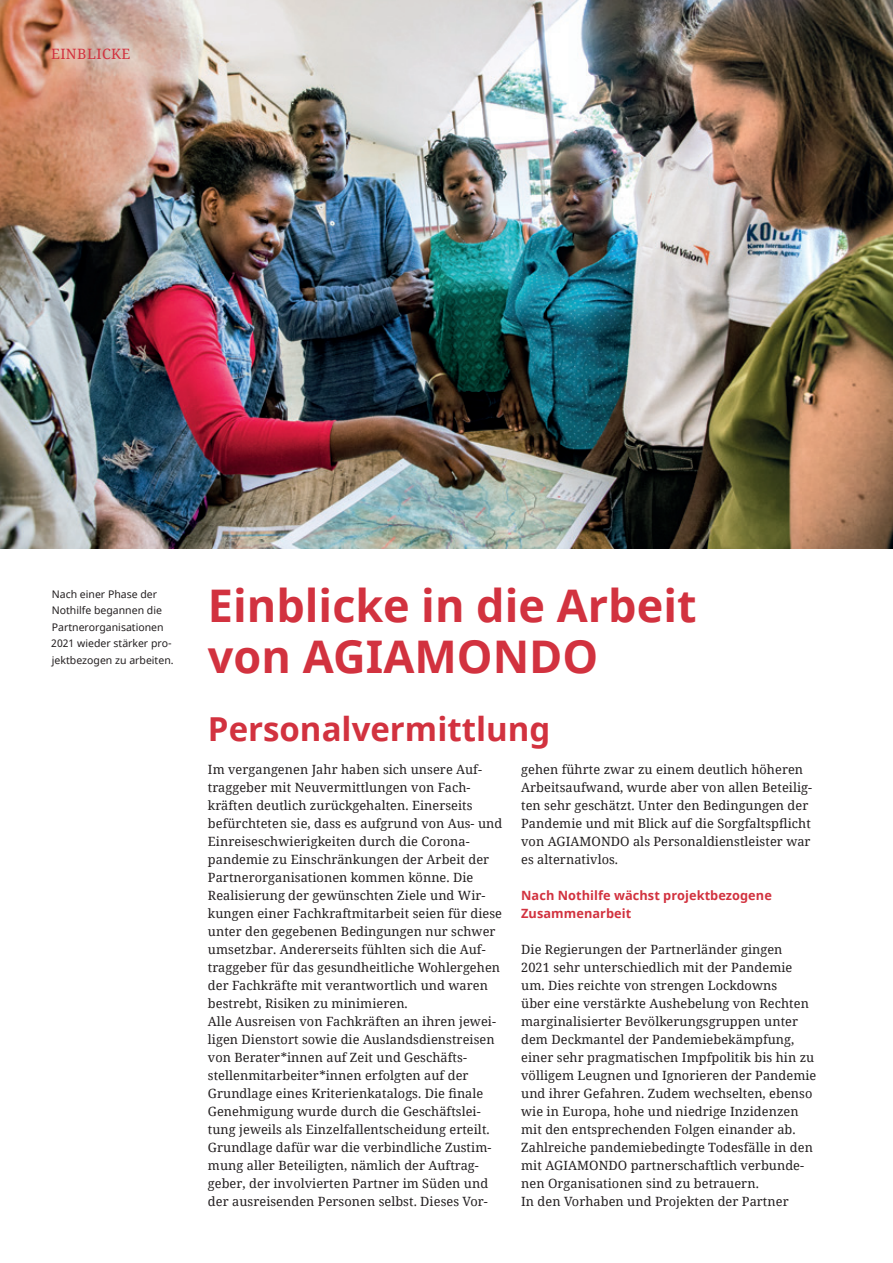
<style>
.page{position:relative;width:893px;height:1263px;background:#fff}
.page>*{position:absolute;margin:0;border:0;box-sizing:border-box;transform-origin:0 0}
.t1{font:700 45px/51px "Noto Sans";color:#d2323f}
.Headline{font:700 33px "Noto Sans";color:#d2323f}
.t2{font:14.25px "Noto Serif";letter-spacing:.03em;color:#d2323f}
.Fließtext{font:12.75px/18px "Noto Serif";letter-spacing:.005em;color:#231f20}
.Zwischenüberschrift{font:700 12.75px/18px "Noto Sans";letter-spacing:.005em;color:#d2323f}
.t3{font:10.5px/16.5px "Noto Sans";color:#231f20}
</style>
<div class="page">
<img style="left:0;top:0;width:893px;height:549px">
<svg style="left:38px;top:32px;width:119px;height:47px;background:#d3ab9a"></svg>
<p class="t2" style="left:51px;top:44px;width:81px">EINBLICKE</p>
<p class="t3" style="left:51px;top:586px;width:124px">Nach einer Phase der<br>Nothilfe begannen die<br>Partnerorganisationen<br>2021 wieder stärker pro&shy;jektbezogen zu arbeiten.</p>
<p class="t1" style="left:208px;top:581px;width:490px">Einblicke in die Arbeit von AGIAMONDO</p>
<p class="Headline" style="left:208px;top:705px;width:344px">Personalvermittlung</p>
<p class="Fließtext" style="left:208px;top:760px;width:296px">Im vergangenen Jahr haben sich unsere Auf&shy;traggeber mit Neuvermittlungen von Fach&shy;kräften deutlich zurückgehalten. Einerseits befürchteten sie, dass es aufgrund von Aus- und Einreiseschwierigkeiten durch die Corona&shy;pandemie zu Einschränkungen der Arbeit der Partnerorganisationen kommen könne. Die Realisierung der gewünschten Ziele und Wir&shy;kungen einer Fachkraftmitarbeit seien für diese unter den gegebenen Bedingungen nur schwer umsetzbar. Andererseits fühlten sich die Auf&shy;traggeber für das gesundheitliche Wohlergehen der Fachkräfte mit verantwortlich und waren bestrebt, Risiken zu minimieren.</p>
<p class="Fließtext" style="left:208px;top:1012px;width:290px">Alle Ausreisen von Fachkräften an ihren jewei&shy;ligen Dienstort sowie die Auslandsdienstreisen von Berater*innen auf Zeit und Geschäfts&shy;stellenmitarbeiter*innen erfolgten auf der Grundlage eines Kriterienkatalogs. Die finale Genehmigung wurde durch die Geschäftslei&shy;tung jeweils als Einzelfallentscheidung erteilt.<br>Grundlage dafür war die verbindliche Zustim&shy;mung aller Beteiligten, nämlich der Auftrag&shy;geber, der involvierten Partner im Süden und der ausreisenden Personen selbst. Dieses Vor-</p>
<p class="Fließtext" style="left:521px;top:760px;width:292px">gehen führte zwar zu einem deutlich höheren Arbeitsaufwand, wurde aber von allen Beteilig&shy;ten sehr geschätzt. Unter den Bedingungen der Pandemie und mit Blick auf die Sorgfaltspflicht von AGIAMONDO als Personaldienstleister war es alternativlos.</p>
<p class="Zwischenüberschrift" style="left:521px;top:886px;width:252px">Nach Nothilfe wächst projektbezogene<br>Zusammenarbeit</p>
<p class="Fließtext" style="left:521px;top:940px;width:297px">Die Regierungen der Partnerländer gingen<br>2021 sehr unterschiedlich mit der Pandemie um. Dies reichte von strengen Lockdowns<br>über eine verstärkte Aushebelung von Rechten marginalisierter Bevölkerungsgruppen unter dem Deckmantel der Pandemiebekämpfung, einer sehr pragmatischen Impfpolitik bis hin zu völligem Leugnen und Ignorieren der Pandemie und ihrer Gefahren. Zudem wechselten, ebenso wie in Europa, hohe und niedrige Inzidenzen mit den entsprechenden Folgen einander ab.<br>Zahlreiche pandemiebedingte Todesfälle in den mit AGIAMONDO partnerschaftlich verbunde&shy;nen Organisationen sind zu betrauern.</p>
<p class="Fließtext" style="left:521px;top:1192px;width:269px">In den Vorhaben und Projekten der Partner</p>
</div>
